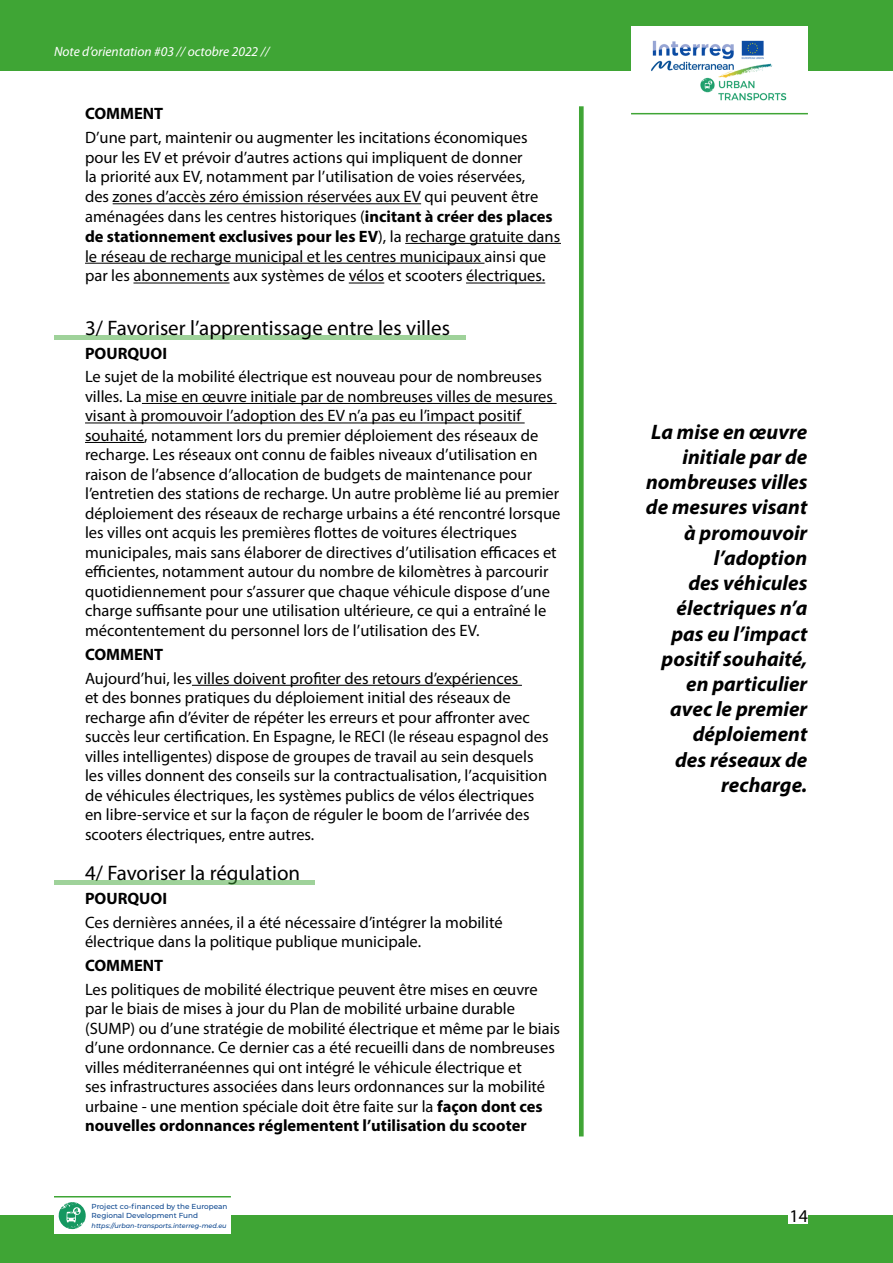
<style>
.page{position:relative;width:893px;height:1263px;background:#fff}
.page>*{position:absolute;margin:0;border:0;box-sizing:border-box;transform-origin:0 0}
.t1{font:italic 700 21px/25.2px "Myriad Pro";color:#000;text-align:right}
.t2{font:21px "Myriad Pro";color:#000}
.t3{font:18px "Myriad Pro";color:#000}
.t4{font:16.5px/19.5px "Myriad Pro";color:#000}
.t5{font:700 16.5px "Myriad Pro";color:#000}
.t6{font:italic 13.5px "Myriad Pro";color:#fff}
.t7{font:500 7.2px/8.7px "Montserrat";color:#0c468e}
.t8{font:italic 500 6.45px "Montserrat";color:#0c468e}
.s1{font-weight:700}
</style>
<div class="page">
<img style="left:631px;top:71px;width:177px;height:44px">
<div style="left:0;top:1216px;width:893px;height:47px;background:#3fa535"></div>
<div style="left:54px;top:1202px;width:177px;height:31px;background:#fff"></div>
<svg style="left:59px;top:1202px;width:27px;height:27px"></svg>
<hr style="left:54px;top:1196px;width:177px;height:1px;background:#3fa535">
<svg style="left:579px;top:106px;width:5px;height:1030px;background:#4dab43"></svg>
<div style="left:0;top:0;width:893px;height:71px;background:#3fa535"></div>
<hr style="left:631px;top:113px;width:177px;height:1px;background:#3fa535">
<div style="left:789px;top:1208px;width:19px;height:16px;background:#fff"></div>
<hr style="left:54px;top:336px;width:412px;height:4px;background:#9fd29a">
<hr style="left:142px;top:403px;width:415px;height:1px;background:#000">
<hr style="left:85px;top:423px;width:440px;height:1px;background:#000">
<hr style="left:85px;top:442px;width:59px;height:1px;background:#000">
<hr style="left:192px;top:685px;width:330px;height:1px;background:#000">
<div style="left:54px;top:880px;width:260px;height:5px;background:#9fd29a"></div>
<hr style="left:113px;top:203px;width:308px;height:1px;background:#000">
<hr style="left:405px;top:243px;width:156px;height:1px;background:#000">
<hr style="left:85px;top:263px;width:399px;height:1px;background:#000">
<hr style="left:133px;top:283px;width:97px;height:1px;background:#000">
<hr style="left:349px;top:283px;width:35px;height:1px;background:#000">
<hr style="left:466px;top:283px;width:79px;height:1px;background:#000">
<p class="t6" style="left:54px;top:43px;width:217px">Note d’orientation #03 // octobre 2022 //</p>
<p class="t5" style="left:85px;top:102px;width:80px">COMMENT</p>
<p class="t4" style="left:85px;top:127px;width:477px">D’une part, maintenir ou augmenter les incitations économiques pour les EV et prévoir d’autres actions qui impliquent de donner<br>la priorité aux EV, notamment par l’utilisation de voies réservées,<br>des zones d’accès zéro émission réservées aux EV qui peuvent être aménagées dans les centres historiques (<span class="s1">incitant à créer des places de stationnement exclusives pour les EV</span>), la recharge gratuite dans le réseau de recharge municipal et les centres municipaux ainsi que par les abonnements aux systèmes de vélos et scooters électriques.</p>
<p class="t2" style="left:85px;top:314px;width:366px">3/ Favoriser l’apprentissage entre les villes</p>
<p class="t5" style="left:85px;top:342px;width:84px">POURQUOI</p>
<p class="t4" style="left:85px;top:367px;width:477px">Le sujet de la mobilité électrique est nouveau pour de nombreuses villes. La mise en œuvre initiale par de nombreuses villes de mesures visant à promouvoir l’adoption des EV n’a pas eu l’impact positif souhaité, notamment lors du premier déploiement des réseaux de recharge. Les réseaux ont connu de faibles niveaux d’utilisation en raison de l’absence d’allocation de budgets de maintenance pour l’entretien des stations de recharge. Un autre problème lié au premier déploiement des réseaux de recharge urbains a été rencontré lorsque les villes ont acquis les premières flottes de voitures électriques municipales, mais sans élaborer de directives d’utilisation efficaces et efficientes, notamment autour du nombre de kilomètres à parcourir quotidiennement pour s’assurer que chaque véhicule dispose d’une charge suffisante pour une utilisation ultérieure, ce qui a entraîné le mécontentement du personnel lors de l’utilisation des EV.</p>
<p class="t5" style="left:85px;top:644px;width:80px">COMMENT</p>
<p class="t4" style="left:85px;top:668px;width:465px">Aujourd’hui, les villes doivent profiter des retours d’expériences<br>et des bonnes pratiques du déploiement initial des réseaux de recharge afin d’éviter de répéter les erreurs et pour affronter avec succès leur certification. En Espagne, le RECI (le réseau espagnol des villes intelligentes) dispose de groupes de travail au sein desquels les villes donnent des conseils sur la contractualisation, l’acquisition de véhicules électriques, les systèmes publics de vélos électriques en libre-service et sur la façon de réguler le boom de l’arrivée des scooters électriques, entre autres.</p>
<p class="t2" style="left:85px;top:860px;width:217px">4/ Favoriser la régulation</p>
<p class="t5" style="left:85px;top:887px;width:84px">POURQUOI</p>
<p class="t4" style="left:85px;top:912px;width:419px">Ces dernières années, il a été nécessaire d’intégrer la mobilité électrique dans la politique publique municipale.</p>
<p class="t5" style="left:85px;top:955px;width:80px">COMMENT</p>
<p class="t4" style="left:85px;top:979px;width:477px">Les politiques de mobilité électrique peuvent être mises en œuvre par le biais de mises à jour du Plan de mobilité urbaine durable (SUMP) ou d’une stratégie de mobilité électrique et même par le biais d’une ordonnance. Ce dernier cas a été recueilli dans de nombreuses villes méditerranéennes qui ont intégré le véhicule électrique et<br>ses infrastructures associées dans leurs ordonnances sur la mobilité urbaine - une mention spéciale doit être faite sur la <span class="s1">façon dont ces nouvelles ordonnances réglementent l’utilisation du scooter</span></p>
<p class="t7" style="left:92px;top:1202px;width:137px">Project co-financed by the European<br>Regional Development Fund</p>
<p class="t8" style="left:92px;top:1221px;width:136px">https://urban-transports.interreg-med.eu</p>
<p class="t1" style="left:646px;top:418px;width:163px">La mise en œuvre initiale par de nombreuses villes de mesures visant à promouvoir l’adoption<br>des véhicules électriques n’a pas eu l’impact positif souhaité, en particulier avec le premier déploiement<br>des réseaux de recharge.</p>
<p class="t3" style="left:789px;top:1205px;width:20px">14</p>
</div>
